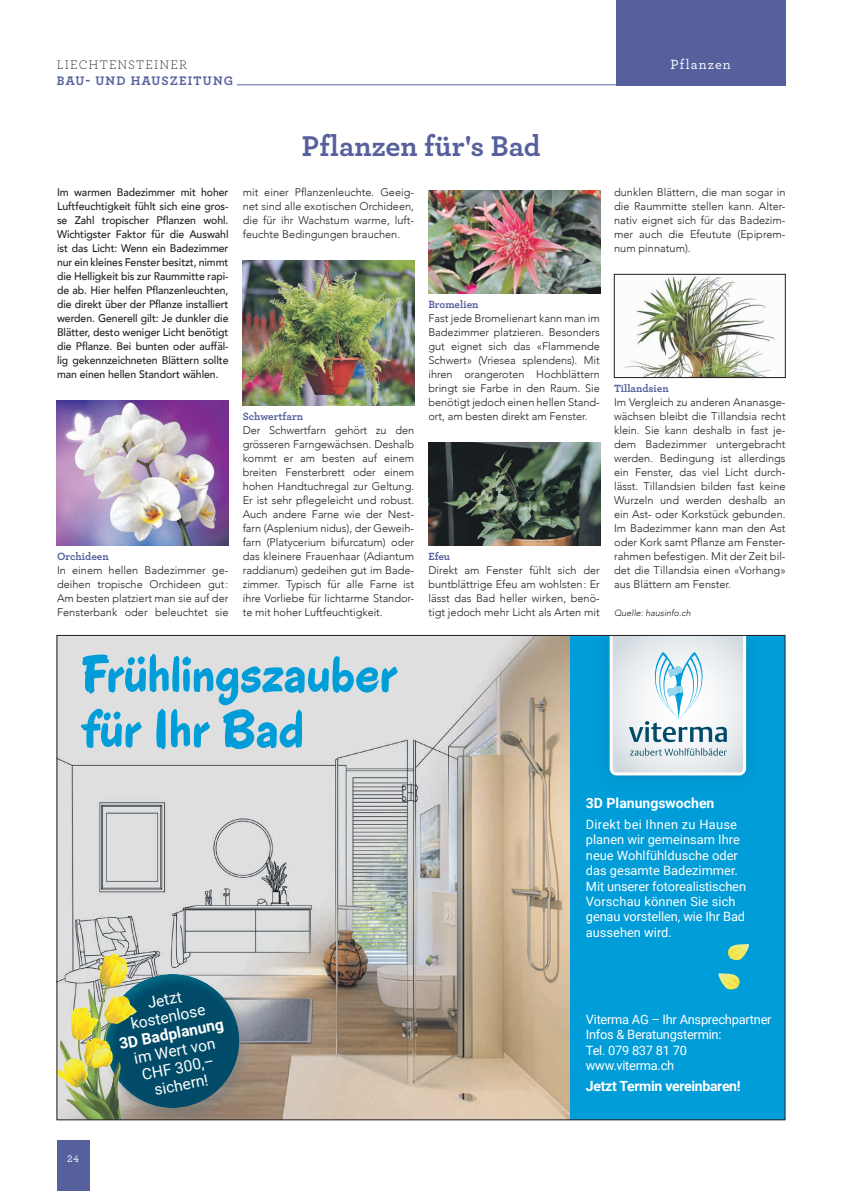
<style>
.page{position:relative;width:842px;height:1191px;background:#fff}
.page>*{position:absolute;margin:0;border:0;box-sizing:border-box;transform-origin:0 0}
.t1{font:52.5px/55.2px "Filmotype Austin";color:#009dd9}
.t2{font:700 30px "Archer";color:#56609d}
.t3{font:15.5px/17.3px "Roboto";color:#fff;text-align:center}
.t4{font:700 15.5px "Roboto";color:#fff}
.t5{font:700 14px "Roboto";letter-spacing:-.02em;color:#fff}
.t6{font:700 14px "Roboto";color:#fff}
.t7{font:500 14px "Archer";letter-spacing:.08em;color:#fff}
.t8{font:700 13px "Archer";letter-spacing:.095em;color:#56609d}
.t9{font:300 13px "Archer";letter-spacing:.085em;color:#231f20}
.t10{font:12.9px/15.4px "Roboto";letter-spacing:-.01em;color:#fff}
.t11{font:300 11px/14px "Avenir";color:#231f20;text-align:justify}
.t12{font:500 11px/14px "Avenir";letter-spacing:-.005em;color:#231f20;text-align:justify;scale:.95 1}
.t13{font:700 11px "Archer";color:#56609d}
.t14{font:500 10px "Archer";color:#fff}
.t15{font:italic 300 9px "Avenir";color:#231f20}
</style>
<div class="page">
<div style="left:57px;top:1140px;width:33px;height:51px;background:#56609d"></div>
<hr style="left:237px;top:85px;width:548px;height:1px;background:#56609d">
<div style="left:616px;top:0;width:169px;height:85px;background:#56609d"></div>
<img style="left:59px;top:637px;width:512px;height:481px">
<div style="left:571px;top:635px;width:214px;height:484px;background:#009dd9"></div>
<svg style="left:728px;top:944px;width:21px;height:16px"></svg>
<svg style="left:719px;top:973px;width:21px;height:16px"></svg>
<div style="left:592px;top:635px;width:164px;height:158px;background:#009ad4"></div>
<svg style="left:609px;top:637px;width:138px;height:139px;background:#d6e4ea"></svg>
<svg style="left:59px;top:953px;width:193px;height:165px;background:#6e8c82"></svg>
<img style="left:57px;top:400px;width:171px;height:146px">
<img style="left:242px;top:260px;width:172px;height:145px">
<img style="left:428px;top:442px;width:172px;height:104px">
<img style="left:624px;top:276px;width:151px;height:100px">
<div style="left:614px;top:274px;width:171px;height:104px;border:1px solid #231f20"></div>
<img style="left:428px;top:190px;width:172px;height:104px">
<p class="t9" style="left:57px;top:56px;width:132px">LIECHTENSTEINER</p>
<p class="t8" style="left:57px;top:70px;width:178px">BAU- UND HAUSZEITUNG</p>
<p class="t7" style="left:671px;top:54px;width:61px">Pflanzen</p>
<p class="t12" style="left:57px;top:184px;width:182px">Im warmen Badezimmer mit hoher Luftfeuchtigkeit fühlt sich eine gros&shy;se Zahl tropischer Pflanzen wohl.<br>Wichtigster Faktor für die Auswahl ist das Licht: Wenn ein Badezimmer nur ein kleines Fenster besitzt, nimmt die Helligkeit bis zur Raummitte rapi&shy;de ab. Hier helfen Pflanzenleuchten, die direkt über der Pflanze installiert werden. Generell gilt: Je dunkler die Blätter, desto weniger Licht benötigt die Pflanze. Bei bunten oder auffäl&shy;lig gekennzeichneten Blättern sollte man einen hellen Standort wählen.</p>
<p class="t13" style="left:57px;top:547px;width:53px">Orchideen</p>
<p class="t11" style="left:57px;top:563px;width:173px">In einem hellen Badezimmer ge&shy;deihen tropische Orchideen gut:<br>Am besten platziert man sie auf der Fensterbank oder beleuchtet sie</p>
<h2 class="t2" style="left:302px;top:122px;width:240px">Pflanzen für's Bad</h2>
<p class="t11" style="left:243px;top:185px;width:173px">mit einer Pflanzenleuchte. Geeig&shy;net sind alle exotischen Orchideen, die für ihr Wachstum warme, luft&shy;feuchte Bedingungen brauchen.</p>
<p class="t13" style="left:243px;top:407px;width:62px">Schwertfarn</p>
<p class="t11" style="left:243px;top:423px;width:173px">Der Schwertfarn gehört zu den grösseren Farngewächsen. Deshalb kommt er am besten auf einem breiten Fensterbrett oder einem hohen Handtuchregal zur Geltung.<br>Er ist sehr pflegeleicht und robust.<br>Auch andere Farne wie der Nest&shy;farn (Asplenium nidus), der Geweih&shy;farn (Platycerium bifurcatum) oder das kleinere Frauenhaar (Adiantum raddianum) gedeihen gut im Bade&shy;zimmer. Typisch für alle Farne ist ihre Vorliebe für lichtarme Standor&shy;te mit hoher Luftfeuchtigkeit.</p>
<p class="t13" style="left:428px;top:295px;width:52px">Bromelien</p>
<p class="t11" style="left:428px;top:311px;width:173px">Fast jede Bromelienart kann man im Badezimmer platzieren. Besonders gut eignet sich das «Flammende Schwert» (Vriesea splendens). Mit ihren orangeroten Hochblättern bringt sie Farbe in den Raum. Sie benötigt jedoch einen hellen Stand&shy;ort, am besten direkt am Fenster.</p>
<p class="t13" style="left:428px;top:547px;width:23px">Efeu</p>
<p class="t11" style="left:428px;top:563px;width:173px">Direkt am Fenster fühlt sich der buntblättrige Efeu am wohlsten: Er lässt das Bad heller wirken, benö&shy;tigt jedoch mehr Licht als Arten mit</p>
<h1 class="t1" style="left:82px;top:646px;width:316px">Frühlingszauber für Ihr Bad</h1>
<p class="t11" style="left:614px;top:185px;width:173px">dunklen Blättern, die man sogar in die Raummitte stellen kann. Alter&shy;nativ eignet sich für das Badezim&shy;mer auch die Efeutute (Epiprem&shy;num pinnatum).</p>
<p class="t13" style="left:614px;top:379px;width:56px">Tillandsien</p>
<p class="t11" style="left:614px;top:395px;width:173px">Im Vergleich zu anderen Ananasge&shy;wächsen bleibt die Tillandsia recht klein. Sie kann deshalb in fast je&shy;dem Badezimmer untergebracht werden. Bedingung ist allerdings ein Fenster, das viel Licht durch&shy;lässt. Tillandsien bilden fast keine Wurzeln und werden deshalb an ein Ast- oder Korkstück gebunden.<br>Im Badezimmer kann man den Ast oder Kork samt Pflanze am Fenster&shy;rahmen befestigen. Mit der Zeit bil&shy;det die Tillandsia einen «Vorhang» aus Blättern am Fenster.</p>
<p class="t15" style="left:614px;top:607px;width:78px">Quelle: hausinfo.ch</p>
<p class="t6" style="left:586px;top:793px;width:130px">3D Planungswochen</p>
<p class="t14" style="left:67px;top:1151px;width:13px">24</p>
<h3 class="t3" style="left:126px;top:997px;width:77px;rotate:-11deg">Jetzt kostenlose</h3>
<h3 class="t4" style="left:117px;top:1033px;width:108px;rotate:-11deg">3D Badplanung</h3>
<h3 class="t3" style="left:132px;top:1049px;width:84px;rotate:-11deg">im Wert von<br>CHF 300,– sichern!</h3>
<p class="t10" style="left:586px;top:816px;width:162px">Direkt bei Ihnen zu Hause planen wir gemeinsam Ihre neue Wohlfühldusche oder das gesamte Badezimmer.<br>Mit unserer fotorealistischen<br>Vorschau können Sie sich genau vorstellen, wie Ihr Bad aussehen wird.</p>
<p class="t10" style="left:586px;top:1011px;width:187px">Viterma AG – Ihr Ansprechpartner<br>Infos &amp; Beratungstermin:<br>Tel. 079 837 81 70 www.viterma.ch</p>
<p class="t5" style="left:586px;top:1076px;width:156px">Jetzt Termin vereinbaren!</p>
</div>
